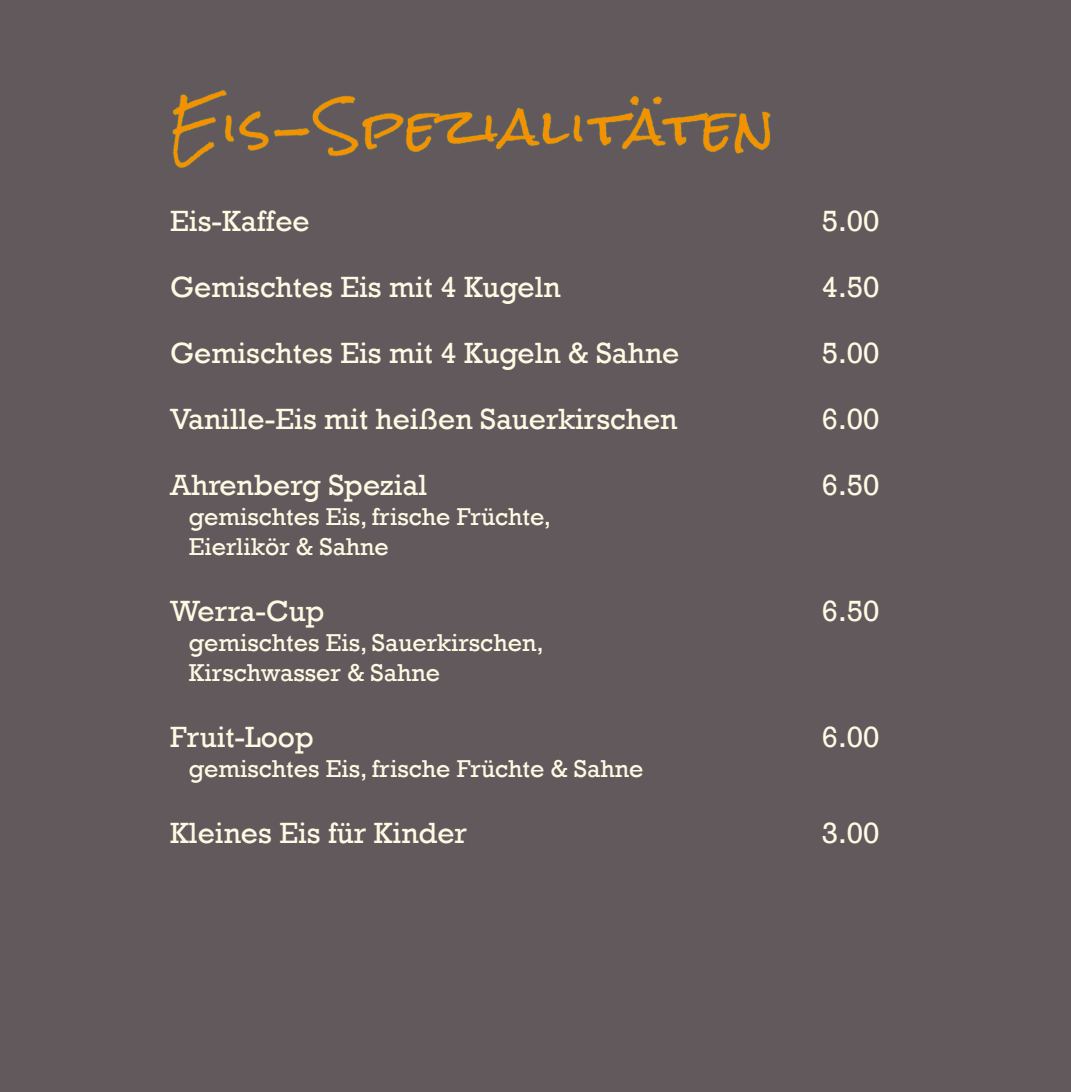
<style>
.page{position:relative;width:1071px;height:1092px;background:#fff}
.page>*{position:absolute;margin:0;border:0;box-sizing:border-box;transform-origin:0 0}
.t1{font:50px "Rock Salt";letter-spacing:.05em;color:#f39200;scale:1.04 1}
.t2{font:30px "Rockwell";color:#fff9e3}
.t3{font:25px/30px "Rockwell";color:#fff9e3}
</style>
<div class="page">
<div style="left:0;top:0;width:1070px;height:1091px;background:#62595d"></div>
<svg style="left:172px;top:90px;width:599px;height:78px"></svg>
<h1 class="t1" style="left:170px;top:100px;width:582px">Eis-Spezialitäten</h1>
<p class="t2" style="left:170px;top:203px;width:141px">Eis-Kaffee</p>
<p class="t2" style="left:821px;top:203px;width:59px">5.00</p>
<p class="t2" style="left:170px;top:269px;width:392px">Gemischtes Eis mit 4 Kugeln</p>
<p class="t2" style="left:821px;top:269px;width:59px">4.50</p>
<p class="t2" style="left:170px;top:335px;width:510px">Gemischtes Eis mit 4 Kugeln &amp; Sahne</p>
<p class="t2" style="left:821px;top:335px;width:59px">5.00</p>
<p class="t2" style="left:170px;top:401px;width:508px">Vanille-Eis mit heißen Sauerkirschen</p>
<p class="t2" style="left:821px;top:401px;width:59px">6.00</p>
<p class="t2" style="left:170px;top:467px;width:258px">Ahrenberg Spezial</p>
<p class="t2" style="left:821px;top:467px;width:59px">6.50</p>
<p class="t3" style="left:189px;top:502px;width:363px">gemischtes Eis, frische Früchte,<br>Eierlikör &amp; Sahne</p>
<p class="t2" style="left:170px;top:593px;width:156px">Werra-Cup</p>
<p class="t2" style="left:821px;top:593px;width:59px">6.50</p>
<p class="t3" style="left:189px;top:628px;width:356px">gemischtes Eis, Sauerkirschen,<br>Kirschwasser &amp; Sahne</p>
<p class="t2" style="left:170px;top:719px;width:145px">Fruit-Loop</p>
<p class="t2" style="left:821px;top:719px;width:59px">6.00</p>
<p class="t3" style="left:189px;top:754px;width:456px">gemischtes Eis, frische Früchte &amp; Sahne</p>
<p class="t2" style="left:170px;top:815px;width:298px">Kleines Eis für Kinder</p>
<p class="t2" style="left:821px;top:815px;width:59px">3.00</p>
</div>
